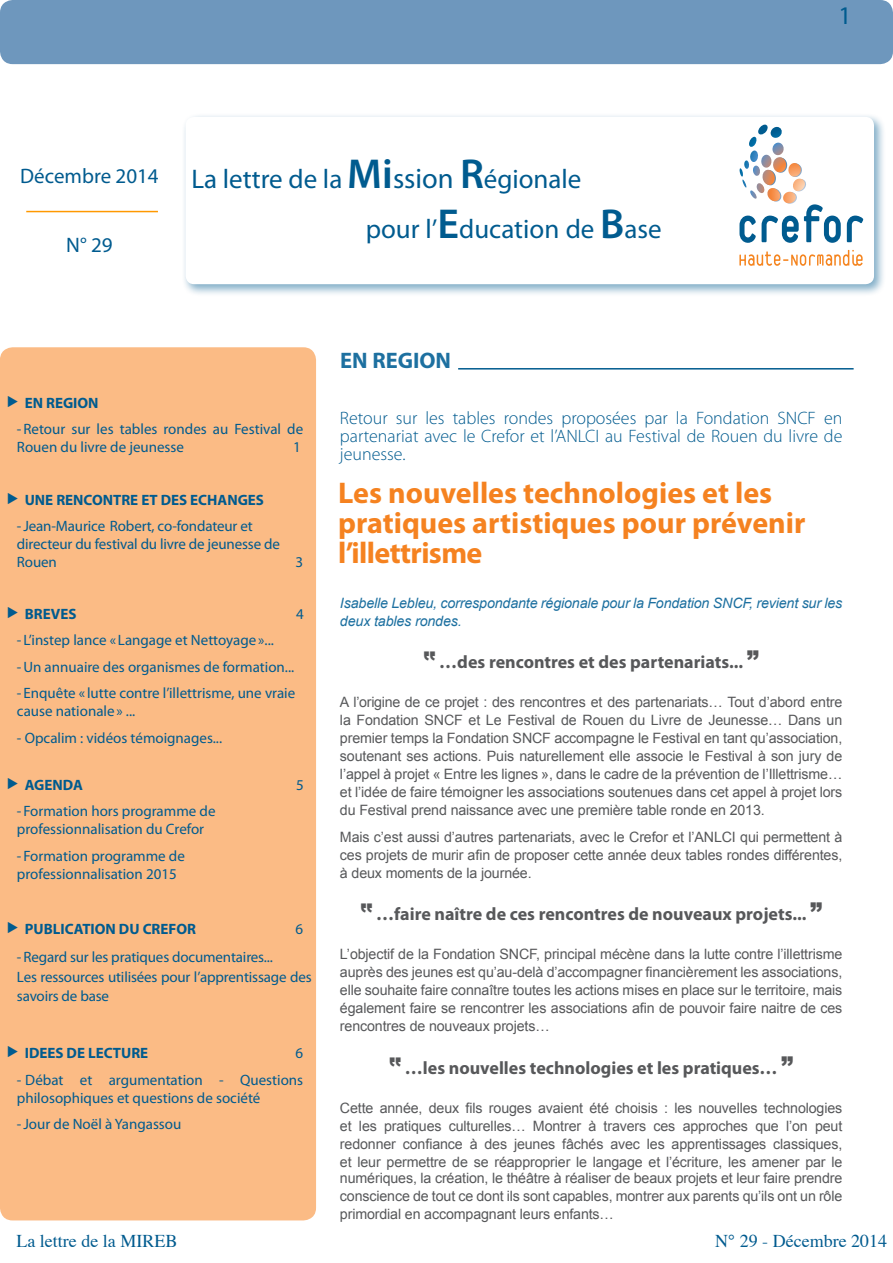
<style>
.page{position:relative;width:893px;height:1263px;background:#fff}
.page>*{position:absolute;margin:0;border:0;box-sizing:border-box;transform-origin:0 0}
.t1{font:700 30px/30px "Myriad Pro";color:#f58220}
.t2{font:27px "Myriad Pro";color:#005b8f}
.t3{font:25.5px "Myriad Pro";color:#005b8f}
.t4{font:700 22.5px "Myriad Pro";color:#1d70a0}
.t5{font:21px "Myriad Pro";color:#005b8f}
.t6{font:700 18px "Myriad Pro";color:#57585a}
.t7{font:300 18px/18px "Myriad Pro";color:#005b8f;text-align:justify}
.t8{font:18px "Times";color:#005b8f}
.t9{font:15px/18px "Myriad Pro";color:#005b8f}
.t10{font:700 15px "Myriad Pro";color:#005b8f}
.t11{font:14.25px/18px "Arial";letter-spacing:-.01em;color:#57585a;text-align:justify}
.t12{font:italic 14.25px/18px "Arial";letter-spacing:-.01em;color:#1d70a0}
.s1{font-weight:600;font-size:42px}
.s2{font-size:28.5px}
.s3{font-family:"Arial";font-weight:900;font-size:22.5px}
.s4{font-family:"Arial";font-weight:900;font-size:24px}
</style>
<div class="page">
<div style="left:0;top:0;width:893px;height:64px;background:#6e97bd;border-radius:13px"></div>
<hr style="left:26px;top:211px;width:132px;height:1px;background:#f90">
<div style="left:0;top:347px;width:316px;height:873px;background:#fbbb85;border-radius:13px"></div>
<div style="left:182px;top:113px;width:704px;height:183px;background:#005b8f;opacity:.5"></div>
<div style="left:186px;top:117px;width:688px;height:167px;background:#fff;border-radius:9px"></div>
<svg style="left:739px;top:250px;width:124px;height:16px"></svg>
<svg style="left:847px;top:216px;width:16px;height:26px"></svg>
<svg style="left:739px;top:125px;width:102px;height:118px"></svg>
<hr style="left:458px;top:368px;width:396px;height:2px;background:#005b8f">
<p class="t5" style="left:20px;top:163px;width:140px">Décembre 2014</p>
<p class="t5" style="left:66px;top:232px;width:48px">N° 29</p>
<p class="t2" style="left:191px;top:162px;width:392px">La lettre de la <span class="s1">Mi</span><span class="s2">ssion</span> <span class="s1">R</span>égionale</p>
<p class="t2" style="left:366px;top:212px;width:297px">pour l’<span class="s1">E</span>ducation de <span class="s1">B</span>ase</p>
<p class="t4" style="left:340px;top:346px;width:112px">EN REGION</p>
<p class="t3" style="left:838px;top:0;width:15px">1</p>
<p class="t10" style="left:25px;top:393px;width:75px">EN REGION</p>
<p class="t9" style="left:17px;top:420px;width:288px">-Retour sur les tables rondes au Festival de<br>Rouen du livre de jeunesse</p>
<p class="t9" style="left:293px;top:438px;width:9px">1</p>
<p class="t10" style="left:25px;top:490px;width:241px">UNE RENCONTRE ET DES ECHANGES</p>
<p class="t9" style="left:17px;top:517px;width:265px">-Jean-Maurice Robert, co-fondateur et directeur du festival du livre de jeunesse de<br>Rouen</p>
<p class="t9" style="left:295px;top:553px;width:9px">3</p>
<p class="t10" style="left:25px;top:604px;width:53px">BREVES</p>
<p class="t9" style="left:296px;top:604px;width:9px">4</p>
<p class="t9" style="left:17px;top:631px;width:258px">- L’instep lance « Langage et Nettoyage»...</p>
<p class="t9" style="left:17px;top:657px;width:279px">-Un annuaire des organismes de formation...</p>
<p class="t9" style="left:17px;top:684px;width:280px">- Enquête « lutte contre l’illettrisme, une vraie cause nationale» ...</p>
<p class="t9" style="left:17px;top:728px;width:207px">- Opcalim : vidéos témoignages...</p>
<p class="t10" style="left:25px;top:775px;width:60px">AGENDA</p>
<p class="t9" style="left:296px;top:775px;width:9px">5</p>
<p class="t9" style="left:17px;top:802px;width:200px">- Formation hors programme de professionnalisation du Crefor</p>
<p class="t9" style="left:17px;top:846px;width:169px">- Formation programme de professionnalisation 2015</p>
<p class="t10" style="left:25px;top:920px;width:173px">PUBLICATION DU CREFOR</p>
<p class="t9" style="left:295px;top:920px;width:9px">6</p>
<p class="t9" style="left:17px;top:948px;width:257px">-Regard sur les pratiques documentaires...</p>
<p class="t9" style="left:17px;top:967px;width:296px;line-height:19.5px">Les ressources utilisées pour l’apprentissage des savoirs de base</p>
<p class="t10" style="left:25px;top:1043px;width:125px">IDEES DE LECTURE</p>
<p class="t9" style="left:295px;top:1044px;width:9px">6</p>
<p class="t9" style="left:17px;top:1070px;width:288px">- Débat et argumentation - Questions philosophiques et questions de société</p>
<p class="t9" style="left:17px;top:1115px;width:166px">-Jour de Noël à Yangassou</p>
<p class="t7" style="left:340px;top:409px;width:504px">Retour sur les tables rondes proposées par la Fondation SNCF en partenariat avec le Crefor et l’ANLCI au Festival de Rouen du livre de jeunesse.</p>
<p class="t1" style="left:338px;top:477px;width:469px">Les nouvelles technologies et les pratiques artistiques pour prévenir l’illettrisme</p>
<p class="t12" style="left:340px;top:594px;width:504px">Isabelle Lebleu, correspondante régionale pour la Fondation SNCF, revient sur les deux tables rondes.</p>
<p class="t6" style="left:424px;top:650px;width:337px"><span class="s3">‛‛</span> …des rencontres et des partenariats... <span class="s4">”</span></p>
<p class="t11" style="left:340px;top:693px;width:504px">A l’origine de ce projet : des rencontres et des partenariats… Tout d’abord entre la Fondation SNCF et Le Festival de Rouen du Livre de Jeunesse… Dans un premier temps la Fondation SNCF accompagne le Festival en tant qu’association, soutenant ses actions. Puis naturellement elle associe le Festival à son jury de l’appel à projet « Entre les lignes », dans le cadre de la prévention de l’Illettrisme… et l’idée de faire témoigner les associations soutenues dans cet appel à projet lors du Festival prend naissance avec une première table ronde en 2013.</p>
<p class="t11" style="left:340px;top:828px;width:504px">Mais c’est aussi d’autres partenariats, avec le Crefor et l’ANLCI qui permettent à ces projets de murir afin de proposer cette année deux tables rondes différentes, à deux moments de la journée.</p>
<p class="t6" style="left:360px;top:902px;width:463px"><span class="s3">‛‛</span> …faire naître de ces rencontres de nouveaux projets... <span class="s4">”</span></p>
<p class="t11" style="left:340px;top:945px;width:504px">L’objectif de la Fondation SNCF, principal mécène dans la lutte contre l’illettrisme auprès des jeunes est qu’au-delà d’accompagner financièrement les associations, elle souhaite faire connaître toutes les actions mises en place sur le territoire, mais également faire se rencontrer les associations afin de pouvoir faire naitre de ces rencontres de nouveaux projets…</p>
<p class="t6" style="left:389px;top:1056px;width:405px"><span class="s3">‛‛</span> …les nouvelles technologies et les pratiques… <span class="s4">”</span></p>
<p class="t11" style="left:340px;top:1099px;width:504px">Cette année, deux fils rouges avaient été choisis : les nouvelles technologies et les pratiques culturelles… Montrer à travers ces approches que l’on peut redonner confiance à des jeunes fâchés avec les apprentissages classiques, et leur permettre de se réapproprier le langage et l’écriture, les amener par le</p>
<p class="t11" style="left:340px;top:1169px;width:504px">numériques, la création, le théâtre à réaliser de beaux projets et leur faire prendre conscience de tout ce dont ils sont capables, montrer aux parents qu’ils ont un rôle primordial en accompagnant leurs enfants…</p>
<p class="t8" style="left:16px;top:1224px;width:162px">La lettre de la MIREB</p>
<p class="t8" style="left:715px;top:1224px;width:174px">N° 29 - Décembre 2014</p>
</div>
